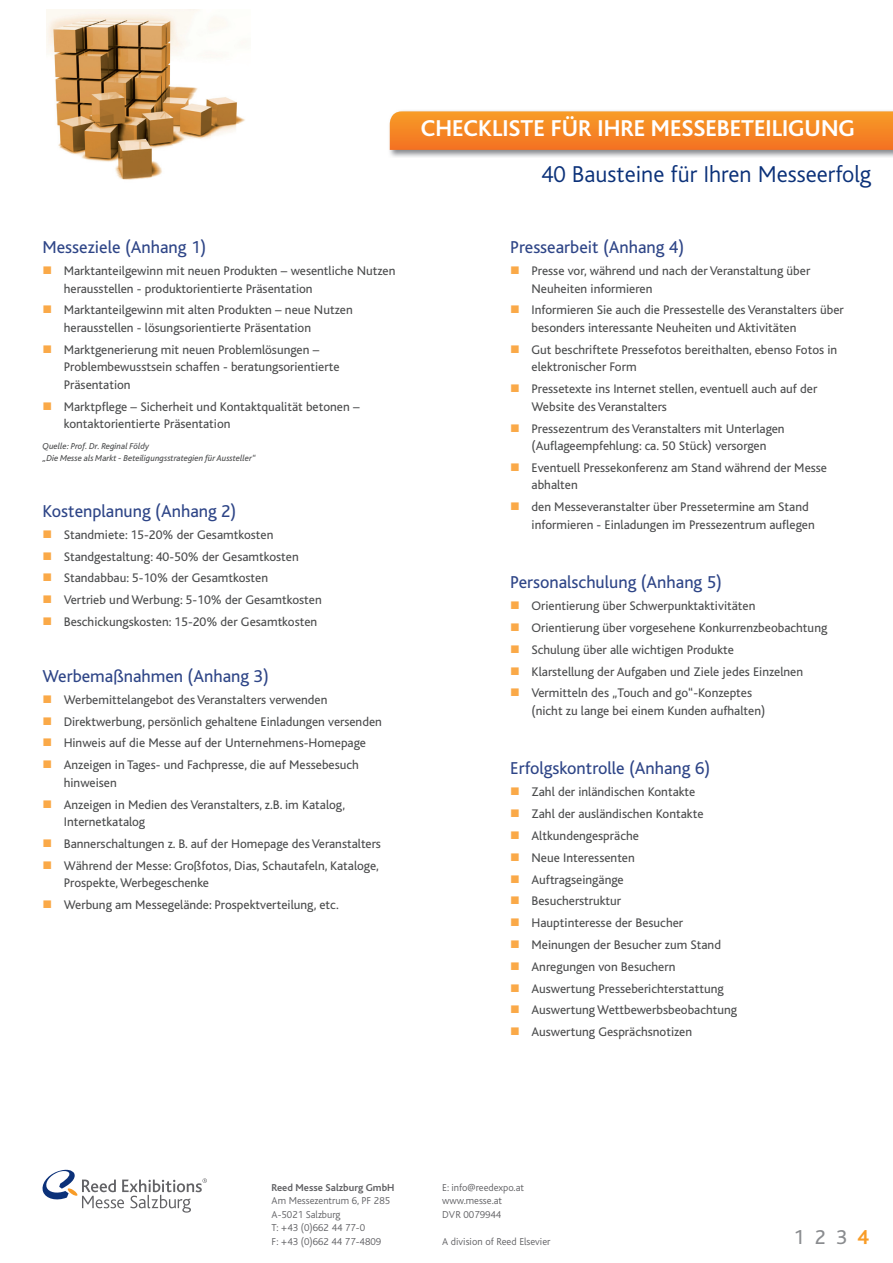
<style>
.page{position:relative;width:893px;height:1263px;background:#fff}
.page>*{position:absolute;margin:0;border:0;box-sizing:border-box;transform-origin:0 0}
.t1{font:700 24px "Bliss";color:#fff}
.t2{font:300 24px "Bliss";color:#0b3179}
.t3{font:21px "Bliss";color:#8a8c8f}
.t4{font:18px "Bliss";color:#2e4587}
.t5{font:13.05px/17.5px "Bliss";color:#4b4c4d}
.t6{font:300 10.5px/13.5px "Bliss";color:#636366}
.t7{font:700 10.5px "Bliss";color:#636366}
.t8{font:italic 9px/12px "Bliss";color:#4b4c4d}
.s1{color:#faa948}
.s2{font-weight:700;color:#f89c27}
</style>
<div class="page">
<svg style="left:390px;top:111px;width:503px;height:39px;background:#f48827"></svg>
<img style="left:46px;top:9px;width:199px;height:171px">
<svg style="left:43px;top:1170px;width:164px;height:42px"></svg>
<h3 class="t4" style="left:43px;top:238px;width:165px">Messeziele (Anhang 1)</h3>
<p class="t5" style="left:64px;top:262px;width:333px;text-indent:-21px"><span class="s1">■</span> Marktanteilgewinn mit neuen Produkten – wesentliche Nutzen herausstellen - produktorientierte Präsentation</p>
<p class="t5" style="left:64px;top:302px;width:290px;text-indent:-21px"><span class="s1">■</span> Marktanteilgewinn mit alten Produkten – neue Nutzen herausstellen - lösungsorientierte Präsentation</p>
<p class="t5" style="left:64px;top:341px;width:277px;text-indent:-21px"><span class="s1">■</span> Marktgenerierung mit neuen Problemlösungen –<br>Problembewusstsein schaffen - beratungsorientierte<br>Präsentation</p>
<p class="t5" style="left:64px;top:398px;width:297px;text-indent:-21px"><span class="s1">■</span> Marktpflege – Sicherheit und Kontaktqualität betonen – kontaktorientierte Präsentation</p>
<p class="t8" style="left:43px;top:440px;width:215px">Quelle: Prof. Dr. Reginal Földy<br>„Die Messe als Markt - Beteiligungsstrategien für Aussteller“</p>
<h3 class="t4" style="left:43px;top:501px;width:195px">Kostenplanung (Anhang 2)</h3>
<p class="t5" style="left:43px;top:526px;width:232px"><span class="s1">■</span> Standmiete: 15-20% der Gesamtkosten</p>
<p class="t5" style="left:43px;top:548px;width:258px"><span class="s1">■</span> Standgestaltung: 40-50% der Gesamtkosten</p>
<p class="t5" style="left:43px;top:569px;width:227px"><span class="s1">■</span> Standabbau: 5-10% der Gesamtkosten</p>
<p class="t5" style="left:43px;top:591px;width:281px"><span class="s1">■</span> Vertrieb und Werbung: 5-10% der Gesamtkosten</p>
<p class="t5" style="left:43px;top:613px;width:276px"><span class="s1">■</span> Beschickungskosten: 15-20% der Gesamtkosten</p>
<h3 class="t4" style="left:43px;top:667px;width:228px">Werbemaßnahmen (Anhang 3)</h3>
<p class="t5" style="left:43px;top:691px;width:286px"><span class="s1">■</span> Werbemittelangebot des Veranstalters verwenden</p>
<p class="t5" style="left:43px;top:713px;width:341px"><span class="s1">■</span> Direktwerbung, persönlich gehaltene Einladungen versenden</p>
<p class="t5" style="left:43px;top:735px;width:325px"><span class="s1">■</span> Hinweis auf die Messe auf der Unternehmens-Homepage</p>
<p class="t5" style="left:64px;top:756px;width:297px;text-indent:-21px"><span class="s1">■</span> Anzeigen in Tages- und Fachpresse, die auf Messebesuch hinweisen</p>
<p class="t5" style="left:64px;top:796px;width:283px;text-indent:-21px"><span class="s1">■</span> Anzeigen in Medien des Veranstalters, z.B. im Katalog,<br>Internetkatalog</p>
<p class="t5" style="left:43px;top:835px;width:340px"><span class="s1">■</span> Bannerschaltungen z. B. auf der Homepage des Veranstalters</p>
<p class="t5" style="left:64px;top:857px;width:317px;text-indent:-21px"><span class="s1">■</span> Während der Messe: Großfotos, Dias, Schautafeln, Kataloge,<br>Prospekte, Werbegeschenke</p>
<p class="t5" style="left:43px;top:896px;width:298px"><span class="s1">■</span> Werbung am Messegelände: Prospektverteilung, etc.</p>
<h1 class="t1" style="left:421px;top:116px;width:435px">CHECKLISTE FÜR IHRE MESSEBETEILIGUNG</h1>
<h1 class="t2" style="left:541px;top:162px;width:332px">40 Bausteine für Ihren Messeerfolg</h1>
<h3 class="t4" style="left:510px;top:238px;width:175px">Pressearbeit (Anhang 4)</h3>
<p class="t5" style="left:531px;top:262px;width:280px;text-indent:-21px"><span class="s1">■</span> Presse vor, während und nach der Veranstaltung über<br>Neuheiten informieren</p>
<p class="t5" style="left:531px;top:302px;width:314px;text-indent:-21px"><span class="s1">■</span> Informieren Sie auch die Pressestelle des Veranstalters über besonders interessante Neuheiten und Aktivitäten</p>
<p class="t5" style="left:531px;top:341px;width:307px;text-indent:-21px"><span class="s1">■</span> Gut beschriftete Pressefotos bereithalten, ebenso Fotos in elektronischer Form</p>
<p class="t5" style="left:531px;top:380px;width:287px;text-indent:-21px"><span class="s1">■</span> Pressetexte ins Internet stellen, eventuell auch auf der<br>Website des Veranstalters</p>
<p class="t5" style="left:510px;top:420px;width:276px;text-align:center"><span class="s1">■</span> Pressezentrum des Veranstalters mit Unterlagen (Auflageempfehlung: ca. 50 Stück) versorgen</p>
<p class="t5" style="left:531px;top:459px;width:297px;text-indent:-21px"><span class="s1">■</span> Eventuell Pressekonferenz am Stand während der Messe abhalten</p>
<p class="t5" style="left:531px;top:498px;width:285px;text-indent:-21px"><span class="s1">■</span> den Messeveranstalter über Pressetermine am Stand informieren - Einladungen im Pressezentrum auflegen</p>
<h3 class="t4" style="left:510px;top:573px;width:213px">Personalschulung (Anhang 5)</h3>
<p class="t5" style="left:510px;top:597px;width:247px"><span class="s1">■</span> Orientierung über Schwerpunktaktivitäten</p>
<p class="t5" style="left:510px;top:619px;width:319px"><span class="s1">■</span> Orientierung über vorgesehene Konkurrenzbeobachtung</p>
<p class="t5" style="left:510px;top:641px;width:225px"><span class="s1">■</span> Schulung über alle wichtigen Produkte</p>
<p class="t5" style="left:510px;top:663px;width:294px"><span class="s1">■</span> Klarstellung der Aufgaben und Ziele jedes Einzelnen</p>
<p class="t5" style="left:531px;top:685px;width:235px;text-indent:-21px"><span class="s1">■</span> Vermitteln des „Touch and go“-Konzeptes (nicht zu lange bei einem Kunden aufhalten)</p>
<h3 class="t4" style="left:510px;top:759px;width:201px">Erfolgskontrolle (Anhang 6)</h3>
<p class="t5" style="left:510px;top:783px;width:187px"><span class="s1">■</span> Zahl der inländischen Kontakte</p>
<p class="t5" style="left:510px;top:805px;width:195px"><span class="s1">■</span> Zahl der ausländischen Kontakte</p>
<p class="t5" style="left:510px;top:827px;width:130px"><span class="s1">■</span> Altkundengespräche</p>
<p class="t5" style="left:510px;top:849px;width:126px"><span class="s1">■</span> Neue Interessenten</p>
<p class="t5" style="left:510px;top:871px;width:115px"><span class="s1">■</span> Auftragseingänge</p>
<p class="t5" style="left:510px;top:892px;width:112px"><span class="s1">■</span> Besucherstruktur</p>
<p class="t5" style="left:510px;top:914px;width:174px"><span class="s1">■</span> Hauptinteresse der Besucher</p>
<p class="t5" style="left:510px;top:936px;width:212px"><span class="s1">■</span> Meinungen der Besucher zum Stand</p>
<p class="t5" style="left:510px;top:958px;width:167px"><span class="s1">■</span> Anregungen von Besuchern</p>
<p class="t5" style="left:510px;top:980px;width:215px"><span class="s1">■</span> Auswertung Presseberichterstattung</p>
<p class="t5" style="left:510px;top:1001px;width:228px"><span class="s1">■</span> Auswertung Wettbewerbsbeobachtung</p>
<p class="t5" style="left:510px;top:1023px;width:183px"><span class="s1">■</span> Auswertung Gesprächsnotizen</p>
<p class="t7" style="left:272px;top:1182px;width:124px">Reed Messe Salzburg GmbH</p>
<p class="t6" style="left:272px;top:1194px;width:120px">Am Messezentrum 6, PF 285<br>A-5021 Salzburg<br>T: +43 (0)662 44 77-0<br>F: +43 (0)662 44 77-4809</p>
<p class="t6" style="left:442px;top:1181px;width:83px">E: info@reedexpo.at www.messe.at<br>DVR 0079944</p>
<p class="t6" style="left:442px;top:1235px;width:110px">A division of Reed Elsevier</p>
<h2 class="t3" style="left:793px;top:1226px;width:77px">1 2 3 <span class="s2">4</span></h2>
</div>
